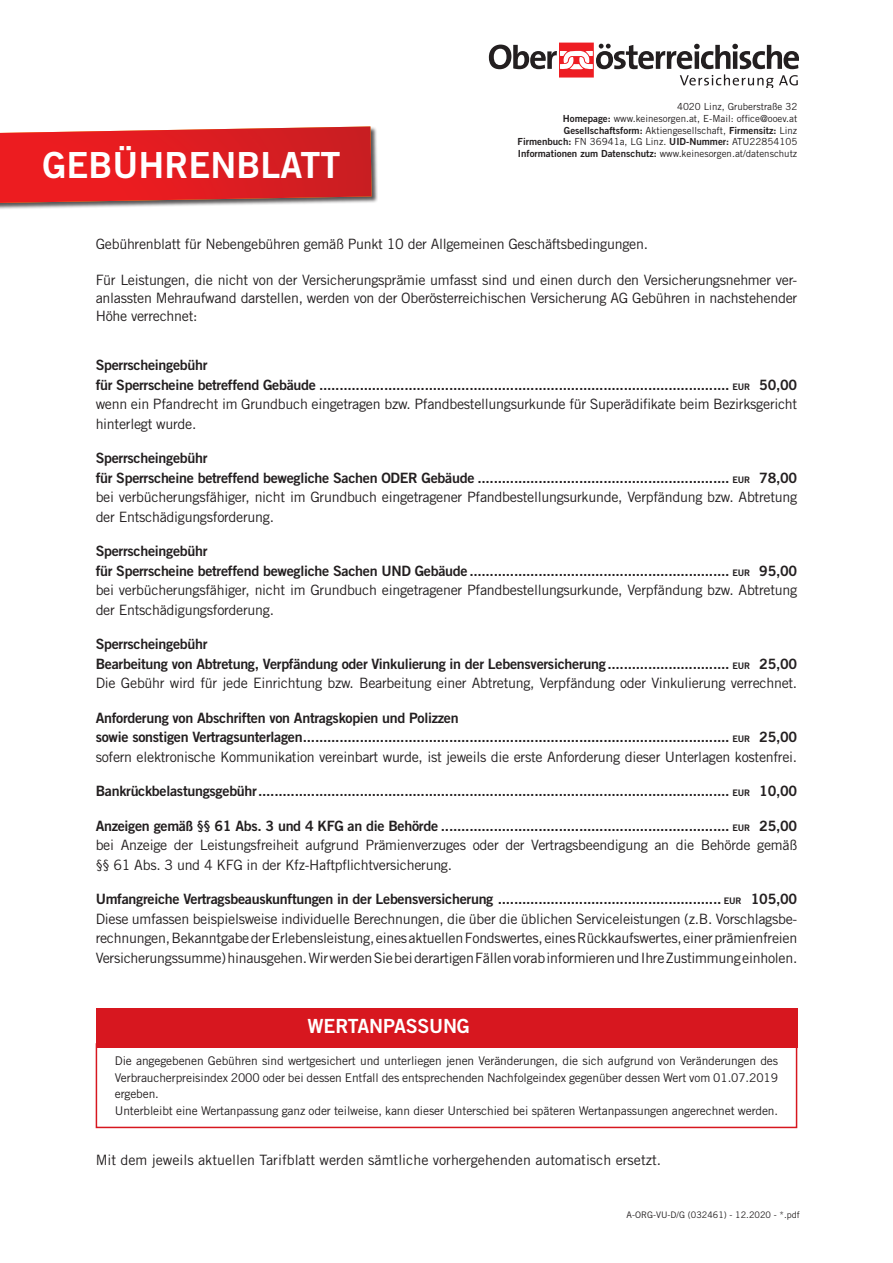
<style>
.page{position:relative;width:893px;height:1263px;background:#fff}
.page>*{position:absolute;margin:0;border:0;box-sizing:border-box;transform-origin:0 0}
.t1{font:36px "Trade Gothic LT Pro Bd 2";color:#fff}
.t2{font:19.5px "Trade Gothic LT Pro Bd 2";letter-spacing:-.01em;color:#fff}
.t3{font:14.25px/19.5px "Trade Gothic LT Pro";letter-spacing:-.02em;color:#231f20}
.t4{font:14.25px "Trade Gothic LT Pro Bd 2";letter-spacing:-.02em;color:#231f20}
.t5{font:14.25px "Trade Gothic LT Pro";color:#231f20}
.t6{font:12px/16.5px "Trade Gothic LT Pro";letter-spacing:-.01em;color:#231f20}
.t7{font:9.75px "Trade Gothic LT Pro";color:#231f20}
.t8{font:9.75px "Trade Gothic LT Pro Bd 2";color:#231f20}
.t9{font:9px "Trade Gothic LT Pro";color:#231f20}
.s1{font-family:"Trade Gothic LT Pro Bd 2"}
.s2{font-family:"Trade Gothic LT Pro"}
.s3{font-size:9px}
</style>
<div class="page">
<div style="left:0;top:126px;width:378px;height:88px;background:#231f20;opacity:.75"></div>
<img style="left:0;top:126px;width:372px;height:77px">
<div style="left:559px;top:43px;width:35px;height:35px;background:#ee1d23"></div>
<svg style="left:489px;top:44px;width:309px;height:44px"></svg>
<div style="left:96px;top:1008px;width:701px;height:39px;background:#d7171f"></div>
<div style="left:96px;top:1043px;width:701px;height:85px;border:2px solid #d7171f"></div>
<p class="t1" style="left:43px;top:143px;width:300px">GEBÜHRENBLATT</p>
<p class="t7" style="left:677px;top:101px;width:122px">4020 Linz, Gruberstraße 32</p>
<p class="t7" style="left:563px;top:113px;width:236px"><span class="s1">Homepage:</span> www.keinesorgen.at, E-Mail: office@ooev.at</p>
<p class="t8" style="left:564px;top:124px;width:235px">Gesellschaftsform: <span class="s2">Aktiengesellschaft,</span> Firmensitz: <span class="s2">Linz</span></p>
<p class="t7" style="left:518px;top:136px;width:281px"><span class="s1">Firmenbuch:</span> FN 36941a, LG Linz. <span class="s1">UID-Nummer:</span> ATU22854105</p>
<p class="t7" style="left:518px;top:148px;width:281px"><span class="s1">Informationen zum Datenschutz:</span> www.keinesorgen.at/datenschutz</p>
<p class="t3" style="left:96px;top:234px;width:554px">Gebührenblatt für Nebengebühren gemäß Punkt 10 der Allgemeinen Geschäftsbedingungen.</p>
<p class="t3" style="left:96px;top:271px;width:703px;line-height:18px;text-align:justify">Für Leistungen, die nicht von der Versicherungsprämie umfasst sind und einen durch den Versicherungsnehmer ver&shy;anlassten Mehraufwand darstellen, werden von der Oberösterreichischen Versicherung AG Gebühren in nachstehender Höhe verrechnet:</p>
<p class="t4" style="left:96px;top:356px;width:113px">Sperrscheingebühr</p>
<p class="t4" style="left:96px;top:376px;width:703px">für Sperrscheine betreffend Gebäude ..................................................................................................... <span class="s3">EUR</span> 50,00</p>
<p class="t3" style="left:96px;top:394px;width:703px">wenn ein Pfandrecht im Grundbuch eingetragen bzw. Pfandbestellungsurkunde für Superädifikate beim Bezirksgericht hinterlegt wurde.</p>
<p class="t4" style="left:96px;top:449px;width:113px">Sperrscheingebühr</p>
<p class="t4" style="left:96px;top:469px;width:703px">für Sperrscheine betreffend bewegliche Sachen ODER Gebäude .............................................................. <span class="s3">EUR</span> 78,00</p>
<p class="t3" style="left:96px;top:487px;width:703px">bei verbücherungsfähiger, nicht im Grundbuch eingetragener Pfandbestellungsurkunde, Verpfändung bzw. Abtretung der Entschädigungsforderung.</p>
<p class="t4" style="left:96px;top:542px;width:113px">Sperrscheingebühr</p>
<p class="t4" style="left:96px;top:562px;width:703px">für Sperrscheine betreffend bewegliche Sachen UND Gebäude................................................................ <span class="s3">EUR</span> 95,00</p>
<p class="t3" style="left:96px;top:580px;width:703px">bei verbücherungsfähiger, nicht im Grundbuch eingetragener Pfandbestellungsurkunde, Verpfändung bzw. Abtretung der Entschädigungsforderung.</p>
<p class="t4" style="left:96px;top:635px;width:113px">Sperrscheingebühr</p>
<p class="t4" style="left:96px;top:655px;width:703px">Bearbeitung von Abtretung, Verpfändung oder Vinkulierung in der Lebensversicherung.............................. <span class="s3">EUR</span> 25,00</p>
<p class="t3" style="left:96px;top:673px;width:703px">Die Gebühr wird für jede Einrichtung bzw. Bearbeitung einer Abtretung, Verpfändung oder Vinkulierung verrechnet.</p>
<p class="t4" style="left:96px;top:709px;width:364px">Anforderung von Abschriften von Antragskopien und Polizzen</p>
<p class="t4" style="left:96px;top:728px;width:703px">sowie sonstigen Vertragsunterlagen......................................................................................................... <span class="s3">EUR</span> 25,00</p>
<p class="t3" style="left:96px;top:747px;width:703px">sofern elektronische Kommunikation vereinbart wurde, ist jeweils die erste Anforderung dieser Unterlagen kostenfrei.</p>
<p class="t4" style="left:96px;top:782px;width:703px">Bankrückbelastungsgebühr.................................................................................................................... <span class="s3">EUR</span> 10,00</p>
<p class="t4" style="left:96px;top:817px;width:703px">Anzeigen gemäß §§ 61 Abs. 3 und 4 KFG an die Behörde ....................................................................... <span class="s3">EUR</span> 25,00</p>
<p class="t3" style="left:96px;top:835px;width:703px">bei Anzeige der Leistungsfreiheit aufgrund Prämienverzuges oder der Vertragsbeendigung an die Behörde gemäß §§ 61 Abs. 3 und 4 KFG in der Kfz-Haftpflichtversicherung.</p>
<p class="t4" style="left:96px;top:890px;width:703px">Umfangreiche Vertragsbeauskunftungen in der Lebensversicherung ....................................................... <span class="s3">EUR</span> 105,00</p>
<p class="t3" style="left:96px;top:909px;width:703px;text-align:justify">Diese umfassen beispielsweise individuelle Berechnungen, die über die üblichen Serviceleistungen (z.B. Vorschlagsbe&shy;rechnungen, Bekanntgabe der Erlebensleistung, eines aktuellen Fondswertes, eines Rückkaufswertes, einer prämienfreien Versicherungssumme) hinausgehen. Wir werden Sie bei derartigen Fällen vorab informieren und Ihre Zustimmung einholen.</p>
<p class="t2" style="left:308px;top:1013px;width:164px">WERTANPASSUNG</p>
<p class="t6" style="left:115px;top:1053px;width:665px">Die angegebenen Gebühren sind wertgesichert und unterliegen jenen Veränderungen, die sich aufgrund von Veränderungen des<br>Verbraucherpreisindex 2000 oder bei dessen Entfall des entsprechenden Nachfolgeindex gegenüber dessen Wert vom 01.07.2019</p>
<p class="t6" style="left:115px;top:1086px;width:46px">ergeben.</p>
<p class="t6" style="left:115px;top:1102px;width:665px">Unterbleibt eine Wertanpassung ganz oder teilweise, kann dieser Unterschied bei späteren Wertanpassungen angerechnet werden.</p>
<p class="t5" style="left:96px;top:1151px;width:567px">Mit dem jeweils aktuellen Tarifblatt werden sämtliche vorhergehenden automatisch ersetzt.</p>
<p class="t9" style="left:627px;top:1210px;width:175px">A-ORG-VU-D/G (032461) - 12.2020 - *.pdf</p>
</div>
